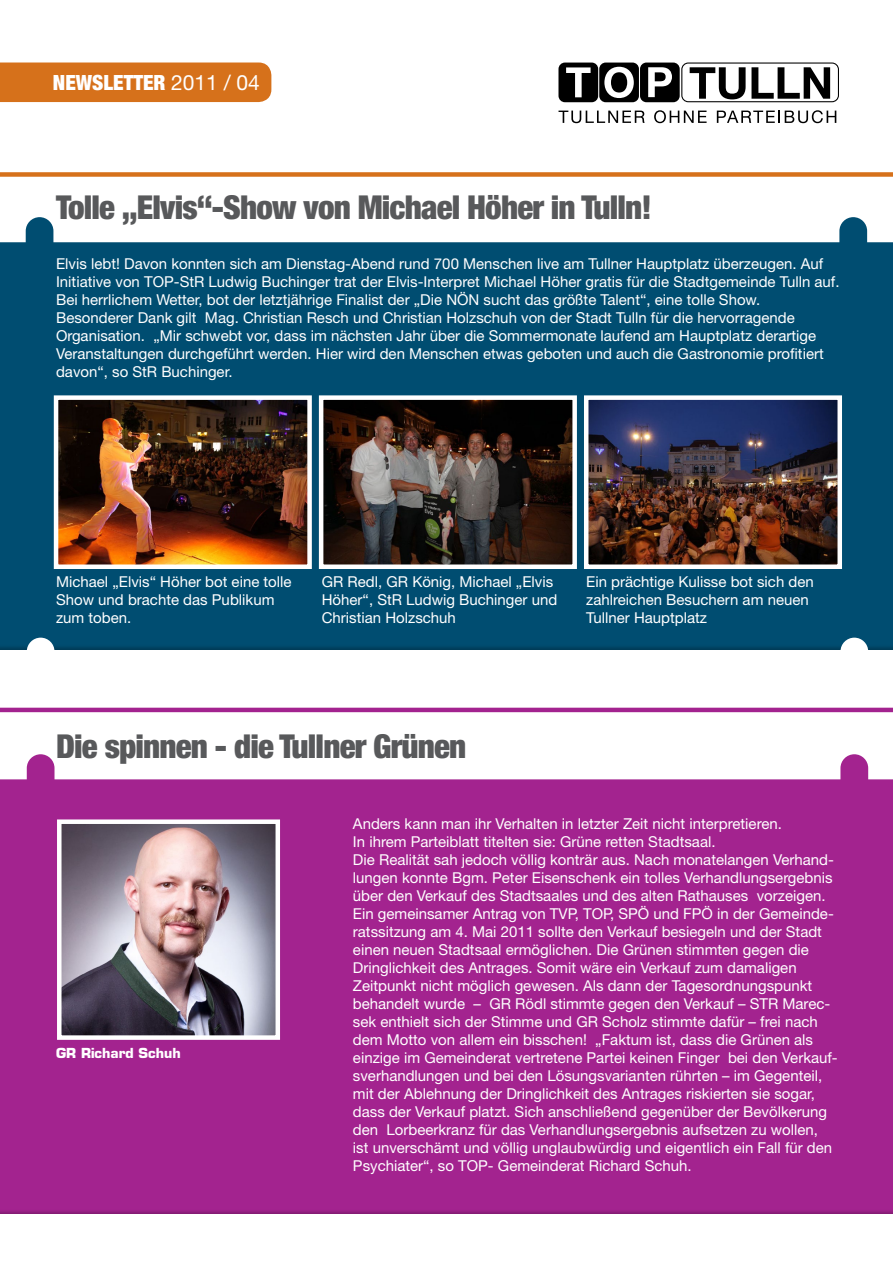
<style>
.page{position:relative;width:893px;height:1263px;background:#fff}
.page>*{position:absolute;margin:0;border:0;box-sizing:border-box;transform-origin:0 0}
.t1{font:900 condensed 33px "Helvetica Neue LT Std";letter-spacing:-.025em;color:#58595b}
.t2{font:900 condensed 21px "Helvetica Neue LT Std";color:#fff}
.t3{font:15px/18px "Helvetica Neue LT Std";color:#fff}
.t4{font:13.5px "TU Sans Bol";color:#fff}
.s1{font-weight:400;font-stretch:normal}
</style>
<div class="page">
<div style="left:0;top:63px;width:271px;height:39px;background:#d6711b"></div>
<div style="left:640px;top:63px;width:40px;height:39px;background:#000;border-radius:6px"></div>
<div style="left:681px;top:63px;width:158px;height:39px;border:1px solid #000;border-radius:6px"></div>
<div style="left:599px;top:63px;width:40px;height:39px;background:#000;border-radius:6px"></div>
<div style="left:558px;top:63px;width:40px;height:39px;background:#000;border-radius:6px"></div>
<svg style="left:604px;top:67px;width:30px;height:31px"></svg>
<svg style="left:648px;top:67px;width:24px;height:30px"></svg>
<svg style="left:566px;top:67px;width:25px;height:30px"></svg>
<svg style="left:558px;top:111px;width:87px;height:12px"></svg>
<svg style="left:654px;top:110px;width:53px;height:13px"></svg>
<svg style="left:717px;top:110px;width:119px;height:13px"></svg>
<svg style="left:690px;top:67px;width:140px;height:32px"></svg>
<div style="left:0;top:180px;width:893px;height:471px;background:#004d71"></div>
<div style="left:0;top:702px;width:893px;height:513px;background:#a3238f"></div>
<div style="left:0;top:180px;width:893px;height:62px;background:#fff"></div>
<svg style="left:0;top:638px;width:893px;height:141px;fill:#fff"></svg>
<hr style="left:0;top:708px;width:893px;height:4px;background:#a3238f">
<div style="left:0;top:172px;width:893px;height:5px;background:#d6711b"></div>
<img style="left:59px;top:400px;width:248px;height:164px">
<div style="left:54px;top:395px;width:258px;height:174px;border:4px solid #fff"></div>
<img style="left:324px;top:400px;width:248px;height:164px">
<div style="left:319px;top:395px;width:258px;height:174px;border:4px solid #fff"></div>
<img style="left:589px;top:400px;width:248px;height:164px">
<div style="left:584px;top:395px;width:258px;height:174px;border:4px solid #fff"></div>
<img style="left:62px;top:824px;width:213px;height:211px">
<div style="left:57px;top:819px;width:223px;height:221px;border:4px solid #fff"></div>
<h2 class="t2" style="left:53px;top:69px;width:208px">NEWSLETTER <span class="s1">2011 / 04</span></h2>
<h1 class="t1" style="left:56px;top:187px;width:597px">Tolle „Elvis“-Show von Michael Höher in Tulln!</h1>
<p class="t3" style="left:56px;top:255px;width:785px">Elvis lebt! Davon konnten sich am Dienstag-Abend rund 700 Menschen live am Tullner Hauptplatz überzeugen. Auf Initiative von TOP-StR Ludwig Buchinger trat der Elvis-Interpret Michael Höher gratis für die Stadtgemeinde Tulln auf.<br>Bei herrlichem Wetter, bot der letztjährige Finalist der „Die NÖN sucht das größte Talent“, eine tolle Show.<br>Besonderer Dank gilt Mag. Christian Resch und Christian Holzschuh von der Stadt Tulln für die hervorragende Organisation. „Mir schwebt vor, dass im nächsten Jahr über die Sommermonate laufend am Hauptplatz derartige Veranstaltungen durchgeführt werden. Hier wird den Menschen etwas geboten und auch die Gastronomie profitiert davon“, so StR Buchinger.</p>
<p class="t3" style="left:56px;top:572px;width:237px">Michael „Elvis“ Höher bot eine tolle<br>Show und brachte das Publikum zum toben.</p>
<p class="t3" style="left:322px;top:572px;width:237px">GR Redl, GR König, Michael „Elvis<br>Höher“, StR Ludwig Buchinger und<br>Christian Holzschuh</p>
<p class="t3" style="left:586px;top:572px;width:229px">Ein prächtige Kulisse bot sich den zahlreichen Besuchern am neuen<br>Tullner Hauptplatz</p>
<h1 class="t1" style="left:56px;top:726px;width:412px">Die spinnen - die Tullner Grünen</h1>
<p class="t4" style="left:56px;top:1045px;width:126px">GR Richard Schuh</p>
<p class="t3" style="left:353px;top:815px;width:486px">Anders kann man ihr Verhalten in letzter Zeit nicht interpretieren.<br>In ihrem Parteiblatt titelten sie: Grüne retten Stadtsaal.<br>Die Realität sah jedoch völlig konträr aus. Nach monatelangen Verhand&shy;lungen konnte Bgm. Peter Eisenschenk ein tolles Verhandlungsergebnis über den Verkauf des Stadtsaales und des alten Rathauses vorzeigen.<br>Ein gemeinsamer Antrag von TVP, TOP, SPÖ und FPÖ in der Gemeinde&shy;ratssitzung am 4. Mai 2011 sollte den Verkauf besiegeln und der Stadt einen neuen Stadtsaal ermöglichen. Die Grünen stimmten gegen die Dringlichkeit des Antrages. Somit wäre ein Verkauf zum damaligen Zeitpunkt nicht möglich gewesen. Als dann der Tagesordnungspunkt behandelt wurde – GR Rödl stimmte gegen den Verkauf – STR Marec&shy;sek enthielt sich der Stimme und GR Scholz stimmte dafür – frei nach dem Motto von allem ein bisschen! „Faktum ist, dass die Grünen als einzige im Gemeinderat vertretene Partei keinen Finger bei den Verkauf&shy;sverhandlungen und bei den Lösungsvarianten rührten – im Gegenteil, mit der Ablehnung der Dringlichkeit des Antrages riskierten sie sogar, dass der Verkauf platzt. Sich anschließend gegenüber der Bevölkerung den Lorbeerkranz für das Verhandlungsergebnis aufsetzen zu wollen,<br>ist unverschämt und völlig unglaubwürdig und eigentlich ein Fall für den Psychiater“, so TOP- Gemeinderat Richard Schuh.</p>
</div>
